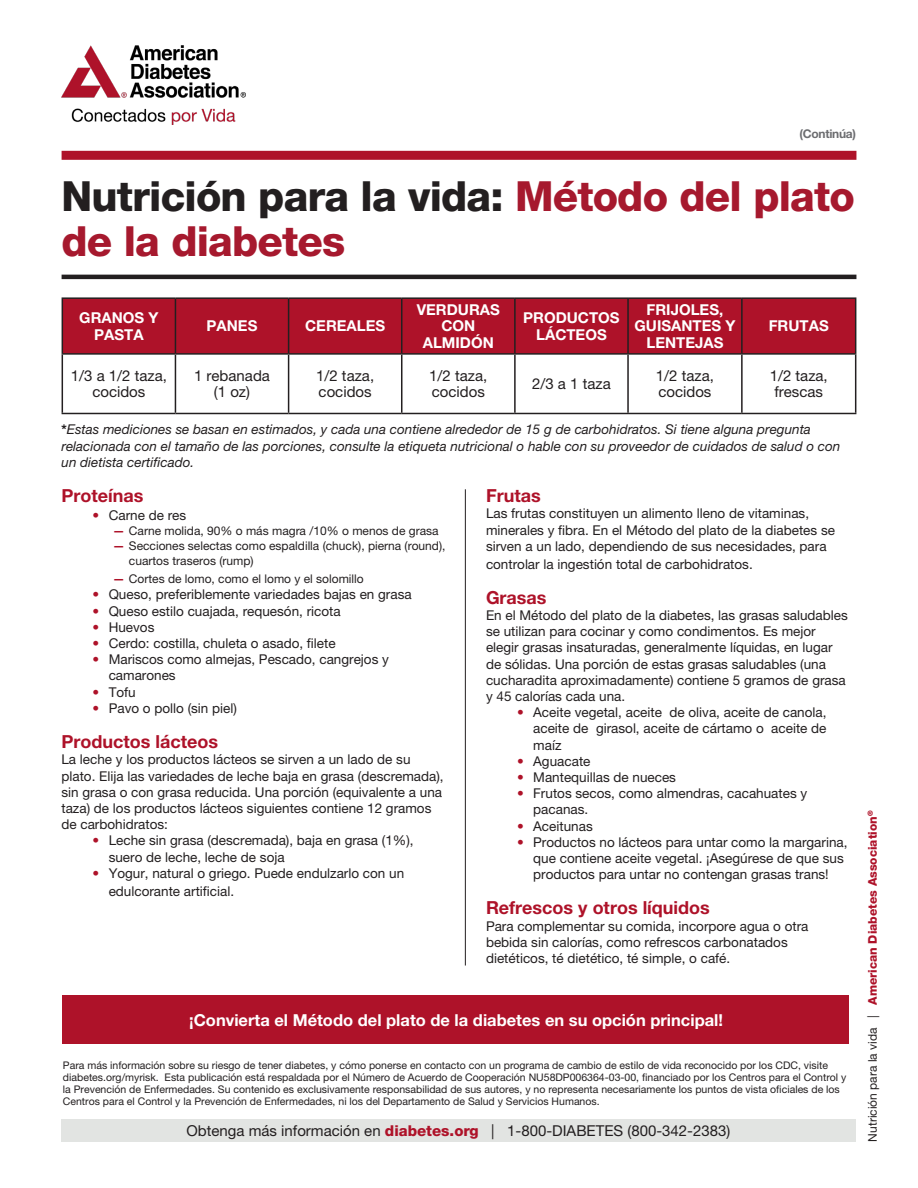
<style>
.page{position:relative;width:918px;height:1188px;background:#fff}
.page>*{position:absolute;margin:0;border:0;box-sizing:border-box;transform-origin:0 0}
.t1{font:800 41.7px/45px "Helvetica Neue LT Pro";letter-spacing:-.02em;color:#a6192e}
.t2{font:700 18px "Helvetica Neue LT Pro";color:#ae1229}
.Footer_1{font:700 16.5px "Helvetica Neue LT Pro";color:#fff}
.Footer_1-2{font:15px/16.5px "Helvetica Neue LT Pro";color:#231f20;text-align:center}
.Footer_1-3{font:700 15px/16.5px "Helvetica Neue LT Pro";color:#fff;text-align:center}
.bullets{font:13.5px/16.2px "Helvetica Neue LT Pro";color:#231f20}
.Footer_1-4{font:italic 13.5px/16.5px "Helvetica Neue LT Pro";color:#231f20}
.t3{font:12px/15px "Helvetica Neue LT Pro";color:#231f20}
.Footer_2{font:800 12px "Helvetica Neue LT Pro";color:#ae1229}
.t4{font:700 12px "Helvetica Neue LT Pro";letter-spacing:-.02em;color:#6c6d70}
.t5{font:10.5px/12px "Helvetica Neue LT Pro";color:#231f20}
.s1{color:#231f20}
.s2{font-weight:700;font-style:normal;font-stretch:condensed}
.s3{font-weight:700;color:#ae1229}
.s4{font-weight:800;color:#ae1229}
.s5{font-weight:400;color:#231f20}
</style>
<div class="page">
<div style="left:62px;top:996px;width:787px;height:48px;background:#ae1229"></div>
<div style="left:63px;top:299px;width:792px;height:54px;background:#ae1229"></div>
<hr style="left:62px;top:297px;width:113px;height:2px;background:#231f20">
<hr style="left:62px;top:299px;width:1px;height:54px;background:#231f20">
<hr style="left:175px;top:297px;width:114px;height:2px;background:#231f20">
<hr style="left:175px;top:299px;width:1px;height:54px;background:#231f20">
<hr style="left:289px;top:297px;width:113px;height:2px;background:#231f20">
<hr style="left:288px;top:299px;width:1px;height:54px;background:#231f20">
<hr style="left:402px;top:297px;width:113px;height:2px;background:#231f20">
<hr style="left:401px;top:299px;width:1px;height:54px;background:#231f20">
<hr style="left:515px;top:297px;width:113px;height:2px;background:#231f20">
<hr style="left:514px;top:299px;width:2px;height:54px;background:#231f20">
<hr style="left:628px;top:297px;width:114px;height:2px;background:#231f20">
<hr style="left:627px;top:299px;width:2px;height:54px;background:#231f20">
<hr style="left:742px;top:297px;width:114px;height:2px;background:#231f20">
<hr style="left:741px;top:299px;width:2px;height:54px;background:#231f20">
<hr style="left:855px;top:299px;width:1px;height:54px;background:#231f20">
<hr style="left:62px;top:353px;width:113px;height:2px;background:#231f20">
<hr style="left:62px;top:355px;width:1px;height:58px;background:#231f20">
<hr style="left:175px;top:353px;width:114px;height:2px;background:#231f20">
<hr style="left:175px;top:355px;width:1px;height:58px;background:#231f20">
<hr style="left:289px;top:353px;width:113px;height:2px;background:#231f20">
<hr style="left:288px;top:355px;width:1px;height:58px;background:#231f20">
<hr style="left:402px;top:353px;width:113px;height:2px;background:#231f20">
<hr style="left:401px;top:355px;width:1px;height:58px;background:#231f20">
<hr style="left:515px;top:353px;width:113px;height:2px;background:#231f20">
<hr style="left:514px;top:355px;width:2px;height:58px;background:#231f20">
<hr style="left:628px;top:353px;width:114px;height:2px;background:#231f20">
<hr style="left:627px;top:355px;width:2px;height:58px;background:#231f20">
<hr style="left:742px;top:353px;width:114px;height:2px;background:#231f20">
<hr style="left:741px;top:355px;width:2px;height:58px;background:#231f20">
<hr style="left:855px;top:355px;width:1px;height:58px;background:#231f20">
<hr style="left:62px;top:413px;width:113px;height:1px;background:#231f20">
<hr style="left:175px;top:413px;width:114px;height:1px;background:#231f20">
<hr style="left:289px;top:413px;width:113px;height:1px;background:#231f20">
<hr style="left:402px;top:413px;width:113px;height:1px;background:#231f20">
<hr style="left:515px;top:413px;width:113px;height:1px;background:#231f20">
<hr style="left:628px;top:413px;width:114px;height:1px;background:#231f20">
<hr style="left:742px;top:413px;width:114px;height:1px;background:#231f20">
<hr style="left:465px;top:489px;width:1px;height:477px;background:#231f20">
<div style="left:62px;top:151px;width:794px;height:9px;background:#ae1229"></div>
<hr style="left:62px;top:275px;width:794px;height:4px;background:#231f20">
<img style="left:62px;top:46px;width:183px;height:78px">
<div style="left:62px;top:1119px;width:794px;height:23px;background:#e2e4e2"></div>
<p class="t4" style="left:799px;top:126px;width:58px">(Continúa)</p>
<p class="t1" style="left:62px;top:174px;width:795px"><span class="s1">Nutrición para la vida:</span> Método del plato de la diabetes</p>
<p class="Footer_1-3" style="left:79px;top:309px;width:81px">GRANOS Y<br>PASTA</p>
<p class="Footer_1-3" style="left:207px;top:317px;width:52px">PANES</p>
<p class="Footer_1-3" style="left:305px;top:317px;width:82px">CEREALES</p>
<p class="Footer_1-3" style="left:417px;top:301px;width:85px">VERDURAS<br>CON<br>ALMIDÓN</p>
<p class="Footer_1-3" style="left:523px;top:309px;width:98px">PRODUCTOS<br>LÁCTEOS</p>
<p class="Footer_1-3" style="left:635px;top:301px;width:102px">FRIJOLES,<br>GUISANTES Y<br>LENTEJAS</p>
<p class="Footer_1-3" style="left:769px;top:317px;width:62px">FRUTAS</p>
<p class="Footer_1-2" style="left:71px;top:367px;width:98px">1/3 a 1/2 taza, cocidos</p>
<p class="Footer_1-2" style="left:194px;top:367px;width:77px">1 rebanada (1 oz)</p>
<p class="Footer_1-2" style="left:316px;top:367px;width:60px;text-align:left">1/2 taza, cocidos</p>
<p class="Footer_1-2" style="left:429px;top:367px;width:60px;text-align:left">1/2 taza, cocidos</p>
<p class="Footer_1-2" style="left:532px;top:375px;width:80px">2/3 a 1 taza</p>
<p class="Footer_1-2" style="left:656px;top:367px;width:60px;text-align:left">1/2 taza, cocidos</p>
<p class="Footer_1-2" style="left:770px;top:367px;width:60px">1/2 taza, frescas</p>
<p class="Footer_1-4" style="left:62px;top:421px;width:780px"><span class="s2">*</span>Estas mediciones se basan en estimados, y cada una contiene alrededor de 15 g de carbohidratos. Si tiene alguna pregunta relacionada con el tamaño de las porciones, consulte la etiqueta nutricional o hable con su proveedor de cuidados de salud o con un dietista certificado.</p>
<p class="t2" style="left:61px;top:485px;width:83px">Proteínas</p>
<p class="bullets" style="left:92px;top:507px;width:95px"><span class="s3">•</span> Carne de res</p>
<p class="t3" style="left:113px;top:523px;width:327px"><span class="s3">—</span> Carne molida, 90% o más magra /10% o menos de grasa</p>
<p class="t3" style="left:129px;top:538px;width:318px;text-indent:-16px"><span class="s3">—</span> Secciones selectas como espaldilla (chuck), pierna (round), cuartos traseros (rump)</p>
<p class="t3" style="left:113px;top:571px;width:253px"><span class="s3">—</span> Cortes de lomo, como el lomo y el solomillo</p>
<p class="bullets" style="left:92px;top:586px;width:321px"><span class="s3">•</span> Queso, preferiblemente variedades bajas en grasa</p>
<p class="bullets" style="left:92px;top:602px;width:250px"><span class="s3">•</span> Queso estilo cuajada, requesón, ricota</p>
<p class="bullets" style="left:92px;top:619px;width:63px"><span class="s3">•</span> Huevos</p>
<p class="bullets" style="left:92px;top:635px;width:245px"><span class="s3">•</span> Cerdo: costilla, chuleta o asado, filete</p>
<p class="bullets" style="left:109px;top:651px;width:282px;text-indent:-16px"><span class="s3">•</span> Mariscos como almejas, Pescado, cangrejos y camarones</p>
<p class="bullets" style="left:92px;top:683px;width:45px"><span class="s3">•</span> Tofu</p>
<p class="bullets" style="left:92px;top:700px;width:146px"><span class="s3">•</span> Pavo o pollo (sin piel)</p>
<p class="t2" style="left:61px;top:731px;width:158px">Productos lácteos</p>
<p class="bullets" style="left:61px;top:751px;width:384px">La leche y los productos lácteos se sirven a un lado de su plato. Elija las variedades de leche baja en grasa (descremada), sin grasa o con grasa reducida. Una porción (equivalente a una taza) de los productos lácteos siguientes contiene 12 gramos de carbohidratos:</p>
<p class="bullets" style="left:109px;top:832px;width:307px;text-indent:-16px"><span class="s3">•</span> Leche sin grasa (descremada), baja en grasa (1%), suero de leche, leche de soja</p>
<p class="bullets" style="left:109px;top:864px;width:297px;line-height:18px;text-indent:-16px"><span class="s3">•</span> Yogur, natural o griego. Puede endulzarlo con un edulcorante artificial.</p>
<p class="t2" style="left:486px;top:485px;width:56px">Frutas</p>
<p class="bullets" style="left:486px;top:505px;width:351px">Las frutas constituyen un alimento lleno de vitaminas, minerales y fibra. En el Método del plato de la diabetes se sirven a un lado, dependiendo de sus necesidades, para</p>
<p class="bullets" style="left:486px;top:556px;width:268px">controlar la ingestión total de carbohidratos.</p>
<p class="t2" style="left:486px;top:586px;width:62px">Grasas</p>
<p class="bullets" style="left:486px;top:607px;width:363px">En el Método del plato de la diabetes, las grasas saludables se utilizan para cocinar y como condimentos. Es mejor elegir grasas insaturadas, generalmente líquidas, en lugar de sólidas. Una porción de estas grasas saludables (una cucharadita aproximadamente) contiene 5 gramos de grasa y 45 calorías cada una.</p>
<p class="bullets" style="left:533px;top:704px;width:295px;text-align:justify;text-indent:-16px"><span class="s3">•</span> Aceite vegetal, aceite de oliva, aceite de canola, aceite de girasol, aceite de cártamo o aceite de maíz</p>
<p class="bullets" style="left:517px;top:753px;width:75px"><span class="s3">•</span> Aguacate</p>
<p class="bullets" style="left:517px;top:769px;width:160px"><span class="s3">•</span> Mantequillas de nueces</p>
<p class="bullets" style="left:533px;top:785px;width:276px;text-indent:-16px"><span class="s3">•</span> Frutos secos, como almendras, cacahuates y pacanas.</p>
<p class="bullets" style="left:517px;top:818px;width:77px"><span class="s3">•</span> Aceitunas</p>
<p class="bullets" style="left:533px;top:834px;width:316px;text-indent:-16px"><span class="s3">•</span> Productos no lácteos para untar como la margarina, que contiene aceite vegetal. ¡Asegúrese de que sus productos para untar no contengan grasas trans!</p>
<p class="t2" style="left:486px;top:897px;width:225px">Refrescos y otros líquidos</p>
<p class="bullets" style="left:486px;top:917px;width:324px">Para complementar su comida, incorpore agua o otra bebida sin calorías, como refrescos carbonatados dietéticos, té dietético, té simple, o café.</p>
<p class="Footer_1" style="left:189px;top:1010px;width:535px">¡Convierta el Método del plato de la diabetes en su opción principal!</p>
<p class="t5" style="left:63px;top:1059px;width:785px">Para más información sobre su riesgo de tener diabetes, y cómo ponerse en contacto con un programa de cambio de estilo de vida reconocido por los CDC, visite diabetes.org/myrisk. Esta publicación está respaldada por el Número de Acuerdo de Cooperación NU58DP006364-03-00, financiado por los Centros para el Control y la Prevención de Enfermedades. Su contenido es exclusivamente responsabilidad de sus autores, y no representa necesariamente los puntos de vista oficiales de los Centros para el Control y la Prevención de Enfermedades, ni los del Departamento de Salud y Servicios Humanos.</p>
<p class="Footer_1-2" style="left:186px;top:1122px;width:545px">Obtenga más información en <span class="s4">diabetes.org</span> | 1-800-DIABETES (800-342-2383)</p>
<p class="Footer_2" style="left:865px;top:1142px;width:332px;rotate:-90deg"><span class="s5">Nutrición para la vida |</span> American Diabetes Association<sup>®</sup></p>
</div>
